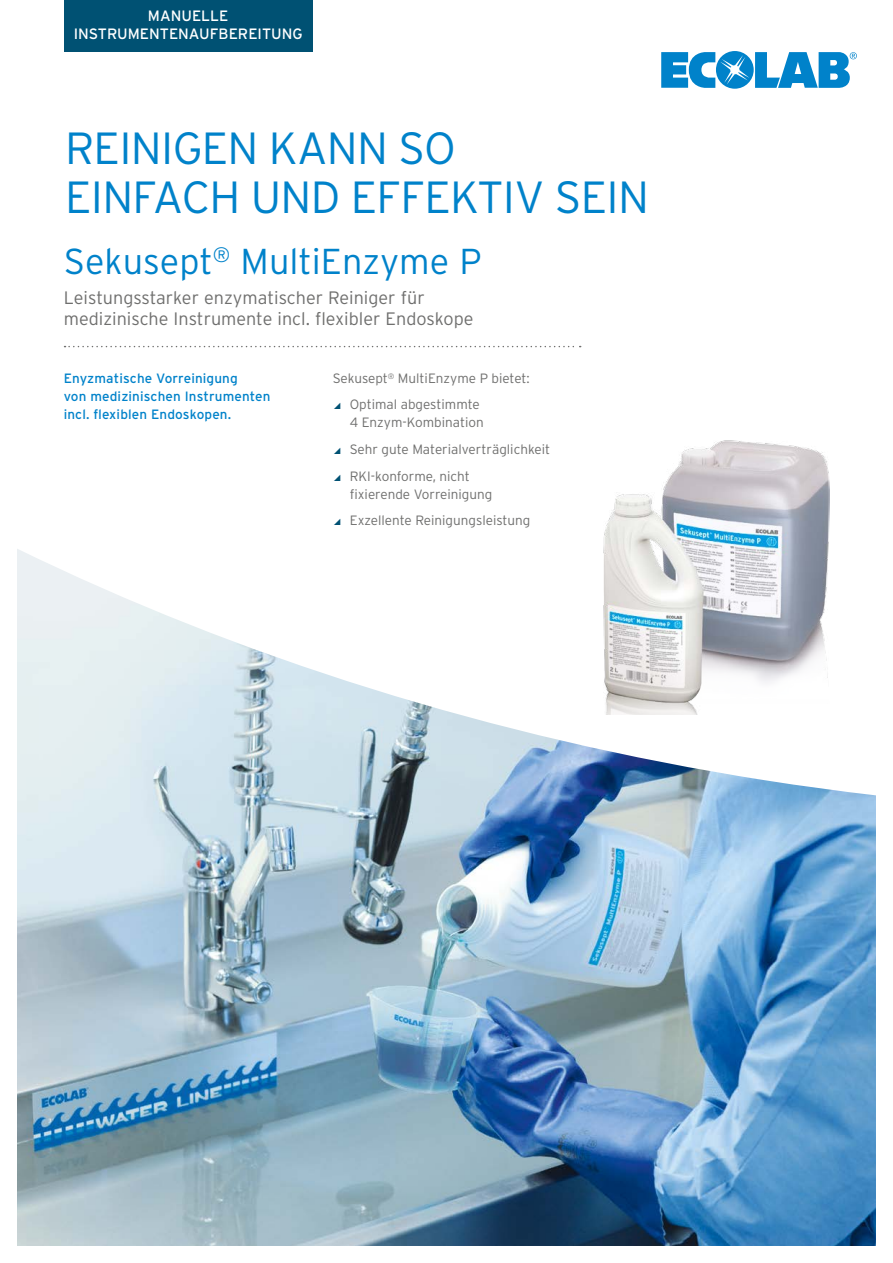
<style>
.page{position:relative;width:893px;height:1263px;background:#fff}
.page>*{position:absolute;margin:0;border:0;box-sizing:border-box;transform-origin:0 0}
.t1{font:300 45px/49.5px "Interstate";letter-spacing:-.015em;color:#0082ca}
.t2{font:300 36px "Interstate";color:#0082ca}
.t3{font:300 18px/21.6px "Interstate";color:#6f6f6e}
.t4{font:15px/18px "Interstate";color:#fff;text-align:center}
.t5{font:300 13.5px/26.5px "Interstate";color:#6f6f6e}
.t6{font:13.5px/18px "Interstate";letter-spacing:.01em;color:#0082ca}
.s1{color:#005173}
</style>
<div class="page">
<svg style="left:65px;top:346px;width:516px;height:1px"></svg>
<svg style="left:661px;top:51px;width:196px;height:38px"></svg>
<img style="left:17px;top:549px;width:859px;height:697px">
<div style="left:64px;top:0;width:249px;height:51px;background:#005173"></div>
<img style="left:604px;top:440px;width:226px;height:274px">
<p class="t4" style="left:74px;top:6px;width:230px">MANUELLE<br>INSTRUMENTENAUFBEREITUNG</p>
<h1 class="t1" style="left:65px;top:123px;width:586px">REINIGEN KANN SO<br>EINFACH UND EFFEKTIV SEIN</h1>
<h2 class="t2" style="left:64px;top:241px;width:419px">Sekusept<sup>®</sup> MultiEnzyme P</h2>
<h3 class="t3" style="left:64px;top:286px;width:411px">Leistungsstarker enzymatischer Reiniger für medizinische Instrumente incl. flexibler Endoskope</h3>
<p class="t6" style="left:64px;top:369px;width:208px">Enyzmatische Vorreinigung<br>von medizinischen Instrumenten incl. flexiblen Endoskopen.</p>
<p class="t5" style="left:333px;top:365px;width:199px">Sekusept<sup>®</sup> MultiEnzyme P bietet: <span class="s1">◢</span> Optimal abgestimmte</p>
<p class="t5" style="left:333px;top:409px;width:219px;text-indent:17px">4 Enzym-Kombination<br><span class="s1">◢</span> Sehr gute Materialverträglichkeit <span class="s1">◢</span> RKI-konforme, nicht</p>
<p class="t5" style="left:333px;top:480px;width:199px;text-indent:17px">fixierende Vorreinigung<br><span class="s1">◢</span> Exzellente Reinigungsleistung</p>
</div>
